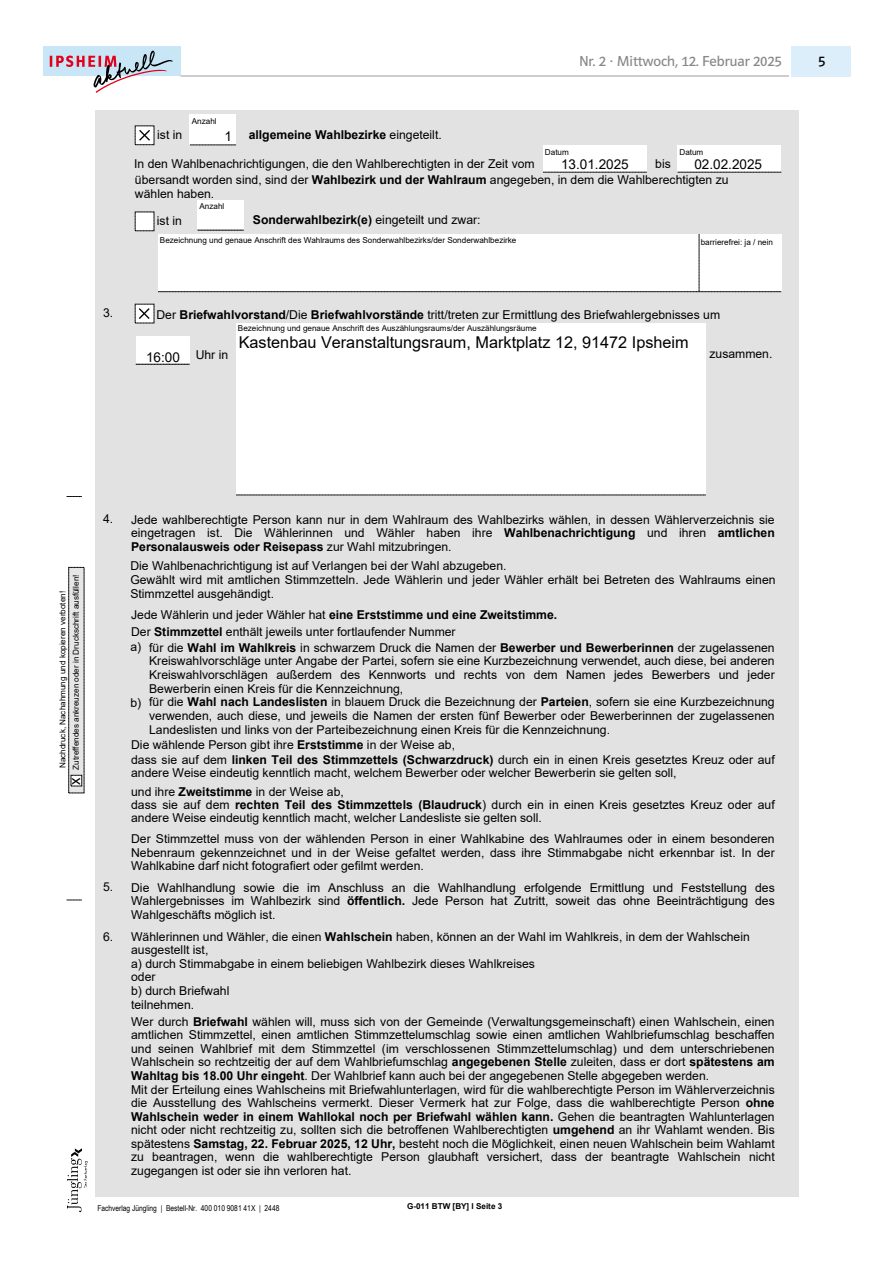
<style>
.page{position:relative;width:893px;height:1263px;background:#fff}
.page>*{position:absolute;margin:0;border:0;box-sizing:border-box;transform-origin:0 0}
.t1{font:16.2px "Arial";color:#000}
.t2{font:15px "Polo 22 Buch";color:#87888a}
.t3{font:15px "Polo 22 Buch";color:#000}
.t4{font:13.5px "Arial";color:#000}
.t5{font:12.15px/13.5px "Arial";color:#000}
.t6{font:700 12.15px "Arial";color:#000}
.t7{font:8.1px/13.2px "Arial";color:#000;text-align:center}
.t8{font:8.1px "Arial Narrow";color:#000}
.t9{font:700 8.1px "Arial";color:#000}
.s1{font-weight:400}
.s2{font-weight:700}
.s3{font-size:14.85px}
</style>
<div class="page">
<div style="left:43px;top:47px;width:138px;height:29px;background:#c8e6f6"></div>
<div style="left:791px;top:46px;width:60px;height:30px;background:#dceef9"></div>
<hr style="left:180px;top:76px;width:609px;height:1px;background:#9c9e9f">
<svg style="left:50px;top:51px;width:123px;height:42px"></svg>
<img style="left:67px;top:1148px;width:20px;height:65px">
<div style="left:96px;top:111px;width:703px;height:1086px;background:#e2e2e2"></div>
<svg style="left:67px;top:496px;width:15px;height:1px"></svg>
<svg style="left:67px;top:900px;width:15px;height:1px"></svg>
<div style="left:69px;top:568px;width:15px;height:225px;background:#e6e6e6"></div>
<div style="left:71px;top:775px;width:11px;height:11px;background:#fff"></div>
<div style="left:190px;top:114px;width:46px;height:31px;background:#fff"></div>
<div style="left:136px;top:336px;width:54px;height:27px;background:#fff"></div>
<div style="left:236px;top:323px;width:470px;height:171px;background:#fff"></div>
<svg style="left:190px;top:145px;width:46px;height:1px"></svg>
<svg style="left:136px;top:364px;width:54px;height:1px"></svg>
<svg style="left:236px;top:495px;width:470px;height:1px"></svg>
<div style="left:135px;top:126px;width:19px;height:18px;background:#fff"></div>
<div style="left:543px;top:145px;width:104px;height:27px;background:#fff"></div>
<svg style="left:543px;top:172px;width:104px;height:1px"></svg>
<div style="left:677px;top:145px;width:104px;height:27px;background:#fff"></div>
<svg style="left:677px;top:172px;width:104px;height:1px"></svg>
<div style="left:198px;top:200px;width:46px;height:29px;background:#fff"></div>
<div style="left:135px;top:212px;width:19px;height:19px;background:#fff"></div>
<svg style="left:158px;top:230px;width:623px;height:62px;background:#f9f9f9"></svg>
<div style="left:135px;top:304px;width:19px;height:19px;background:#fff"></div>
<svg style="left:138px;top:308px;width:12px;height:11px"></svg>
<svg style="left:139px;top:130px;width:11px;height:11px"></svg>
<p class="t7" style="left:192px;top:114px;width:26px">Anzahl</p>
<p class="t2" style="left:579px;top:53px;width:204px">Nr. 2 · Mittwoch, 12. Februar 2025</p>
<p class="t3" style="left:818px;top:53px;width:9px">5</p>
<p class="t5" style="left:157px;top:128px;width:27px">ist in</p>
<p class="t6" style="left:249px;top:126px;width:195px">allgemeine Wahlbezirke <span class="s1">eingeteilt.</span></p>
<p class="t5" style="left:134px;top:157px;width:402px">In den Wahlbenachrichtigungen, die den Wahlberechtigten in der Zeit vom</p>
<p class="t4" style="left:225px;top:127px;width:9px">1</p>
<p class="t7" style="left:545px;top:145px;width:25px">Datum</p>
<p class="t7" style="left:679px;top:145px;width:25px">Datum</p>
<p class="t5" style="left:135px;top:155px;width:595px;line-height:16.6px;text-indent:520px">bis<br>übersandt worden sind, sind der <span class="s2">Wahlbezirk und der Wahlraum</span> angegeben, in dem die Wahlberechtigten zu</p>
<p class="t5" style="left:135px;top:187px;width:81px">wählen haben.</p>
<p class="t4" style="left:561px;top:155px;width:69px">13.01.2025</p>
<p class="t4" style="left:694px;top:155px;width:69px">02.02.2025</p>
<p class="t5" style="left:157px;top:214px;width:27px">ist in</p>
<p class="t7" style="left:200px;top:199px;width:26px">Anzahl</p>
<p class="t6" style="left:253px;top:211px;width:229px">Sonderwahlbezirk(e) <span class="s1">eingeteilt und zwar:</span></p>
<p class="t7" style="left:160px;top:234px;width:358px">Bezeichnung und genaue Anschrift des Wahlraums des Sonderwahlbezirks/der Sonderwahlbezirke</p>
<p class="t7" style="left:701px;top:235px;width:74px">barrierefrei: ja / nein</p>
<p class="t5" style="left:103px;top:306px;width:12px">3.</p>
<p class="t5" style="left:156px;top:308px;width:565px">Der <span class="s2">Briefwahlvorstand</span>/Die <span class="s2">Briefwahlvorstände</span> tritt/treten zur Ermittlung des Briefwahlergebnisses um</p>
<p class="t5" style="left:196px;top:348px;width:34px">Uhr in</p>
<p class="t5" style="left:709px;top:347px;width:65px">zusammen.</p>
<p class="t7" style="left:238px;top:321px;width:300px">Bezeichnung und genaue Anschrift des Auszählungsraums/der Auszählungsräume</p>
<h1 class="t1" style="left:239px;top:331px;width:451px">Kastenbau Veranstaltungsraum, Marktplatz 12, 91472 Ipsheim</h1>
<p class="t4" style="left:146px;top:348px;width:35px">16:00</p>
<p class="t7" style="left:56px;top:784px;width:211px;rotate:-90deg">Nachdruck, Nachahmung und kopieren verboten!<br><span class="s3">x</span> Zutreffendes ankreuzen oder in Druckschrift ausfüllen!</p>
<p class="t5" style="left:103px;top:512px;width:12px">4.</p>
<p class="t5" style="left:103px;top:880px;width:12px">5.</p>
<p class="t5" style="left:103px;top:930px;width:12px">6.</p>
<p class="t5" style="left:131px;top:513px;width:645px;text-align:justify">Jede wahlberechtigte Person kann nur in dem Wahlraum des Wahlbezirks wählen, in dessen Wählerverzeichnis sie eingetragen ist. Die Wählerinnen und Wähler haben ihre <span class="s2">Wahlbenachrichtigung</span> und ihren <span class="s2">amtlichen Personalausweis oder Reisepass</span> zur Wahl mitzubringen.</p>
<p class="t5" style="left:130px;top:558px;width:647px;line-height:14.1px">Die Wahlbenachrichtigung ist auf Verlangen bei der Wahl abzugeben.<br>Gewählt wird mit amtlichen Stimmzetteln. Jede Wählerin und jeder Wähler erhält bei Betreten des Wahlraums einen<br>Stimmzettel ausgehändigt.</p>
<p class="t5" style="left:131px;top:605px;width:428px;line-height:17.7px">Jede Wählerin und jeder Wähler hat <span class="s2">eine Erststimme und eine Zweitstimme.<br></span>Der <span class="s2">Stimmzettel</span> enthält jeweils unter fortlaufender Nummer</p>
<p class="t5" style="left:149px;top:641px;width:627px">für die <span class="s2">Wahl im Wahlkreis</span> in schwarzem Druck die Namen der <span class="s2">Bewerber und Bewerberinnen</span> der zugelassenen</p>
<p class="t5" style="left:149px;top:654px;width:627px">Kreiswahlvorschläge unter Angabe der Partei, sofern sie eine Kurzbezeichnung verwendet, auch diese, bei anderen</p>
<p class="t5" style="left:149px;top:668px;width:627px">Kreiswahlvorschlägen außerdem des Kennworts und rechts von dem Namen jedes Bewerbers und jeder</p>
<p class="t5" style="left:149px;top:681px;width:256px">Bewerberin einen Kreis für die Kennzeichnung,</p>
<p class="t5" style="left:130px;top:695px;width:646px">b) für die <span class="s2">Wahl nach Landeslisten</span> in blauem Druck die Bezeichnung der <span class="s2">Parteien</span>, sofern sie eine Kurzbezeichnung</p>
<p class="t5" style="left:149px;top:709px;width:627px">verwenden, auch diese, und jeweils die Namen der ersten fünf Bewerber oder Bewerberinnen der zugelassenen</p>
<p class="t5" style="left:149px;top:722px;width:462px">Landeslisten und links von der Parteibezeichnung einen Kreis für die Kennzeichnung.</p>
<p class="t5" style="left:130px;top:640px;width:12px">a)</p>
<p class="t5" style="left:131px;top:738px;width:645px;line-height:14.1px">Die wählende Person gibt ihre <span class="s2">Erststimme</span> in der Weise ab,<br>dass sie auf dem <span class="s2">linken Teil des Stimmzettels (Schwarzdruck)</span> durch ein in einen Kreis gesetztes Kreuz oder auf andere Weise eindeutig kenntlich macht, welchem Bewerber oder welcher Bewerberin sie gelten soll,</p>
<p class="t5" style="left:131px;top:785px;width:645px;line-height:13px">und ihre <span class="s2">Zweitstimme</span> in der Weise ab,<br>dass sie auf dem <span class="s2">rechten Teil des Stimmzettels (Blaudruck</span>) durch ein in einen Kreis gesetztes Kreuz oder auf andere Weise eindeutig kenntlich macht, welcher Landesliste sie gelten soll.</p>
<p class="t5" style="left:131px;top:832px;width:645px;text-align:justify">Der Stimmzettel muss von der wählenden Person in einer Wahlkabine des Wahlraumes oder in einem besonderen Nebenraum gekennzeichnet und in der Weise gefaltet werden, dass ihre Stimmabgabe nicht erkennbar ist. In der Wahlkabine darf nicht fotografiert oder gefilmt werden.</p>
<p class="t5" style="left:131px;top:880px;width:645px;text-align:justify">Die Wahlhandlung sowie die im Anschluss an die Wahlhandlung erfolgende Ermittlung und Feststellung des Wahlergebnisses im Wahlbezirk sind <span class="s2">öffentlich.</span> Jede Person hat Zutritt, soweit das ohne Beeinträchtigung des Wahlgeschäfts möglich ist.</p>
<p class="t5" style="left:131px;top:930px;width:620px">Wählerinnen und Wähler, die einen <span class="s2">Wahlschein</span> haben, können an der Wahl im Wahlkreis, in dem der Wahlschein ausgestellt ist,<br>a) durch Stimmabgabe in einem beliebigen Wahlbezirk dieses Wahlkreises<br>oder<br>b) durch Briefwahl<br>teilnehmen.</p>
<p class="t5" style="left:131px;top:1015px;width:645px">Wer durch <span class="s2">Briefwahl</span> wählen will, muss sich von der Gemeinde (Verwaltungsgemeinschaft) einen Wahlschein, einen amtlichen Stimmzettel, einen amtlichen Stimmzettelumschlag sowie einen amtlichen Wahlbriefumschlag beschaffen und seinen Wahlbrief mit dem Stimmzettel (im verschlossenen Stimmzettelumschlag) und dem unterschriebenen Wahlschein so rechtzeitig der auf dem Wahlbriefumschlag <span class="s2">angegebenen Stelle</span> zuleiten, dass er dort <span class="s2">spätestens am Wahltag bis 18.00 Uhr eingeht</span>. Der Wahlbrief kann auch bei der angegebenen Stelle abgegeben werden.<br>Mit der Erteilung eines Wahlscheins mit Briefwahlunterlagen, wird für die wahlberechtigte Person im Wählerverzeichnis die Ausstellung des Wahlscheins vermerkt. Dieser Vermerk hat zur Folge, dass die wahlberechtigte Person <span class="s2">ohne Wahlschein weder in einem Wahllokal noch per Briefwahl wählen kann.</span> Gehen die beantragten Wahlunterlagen nicht oder nicht rechtzeitig zu, sollten sich die betroffenen Wahlberechtigten <span class="s2">umgehend</span> an ihr Wahlamt wenden. Bis spätestens <span class="s2">Samstag, 22. Februar 2025, 12 Uhr,</span> besteht noch die Möglichkeit, einen neuen Wahlschein beim Wahlamt zu beantragen, wenn die wahlberechtigte Person glaubhaft versichert, dass der beantragte Wahlschein nicht zugegangen ist oder sie ihn verloren hat.</p>
<p class="t8" style="left:97px;top:1202px;width:184px">Fachverlag Jüngling | Bestell-Nr. 400 010 9081 41X | 2448</p>
<p class="t9" style="left:407px;top:1201px;width:97px">G-011 BTW [BY] I Seite 3</p>
</div>
